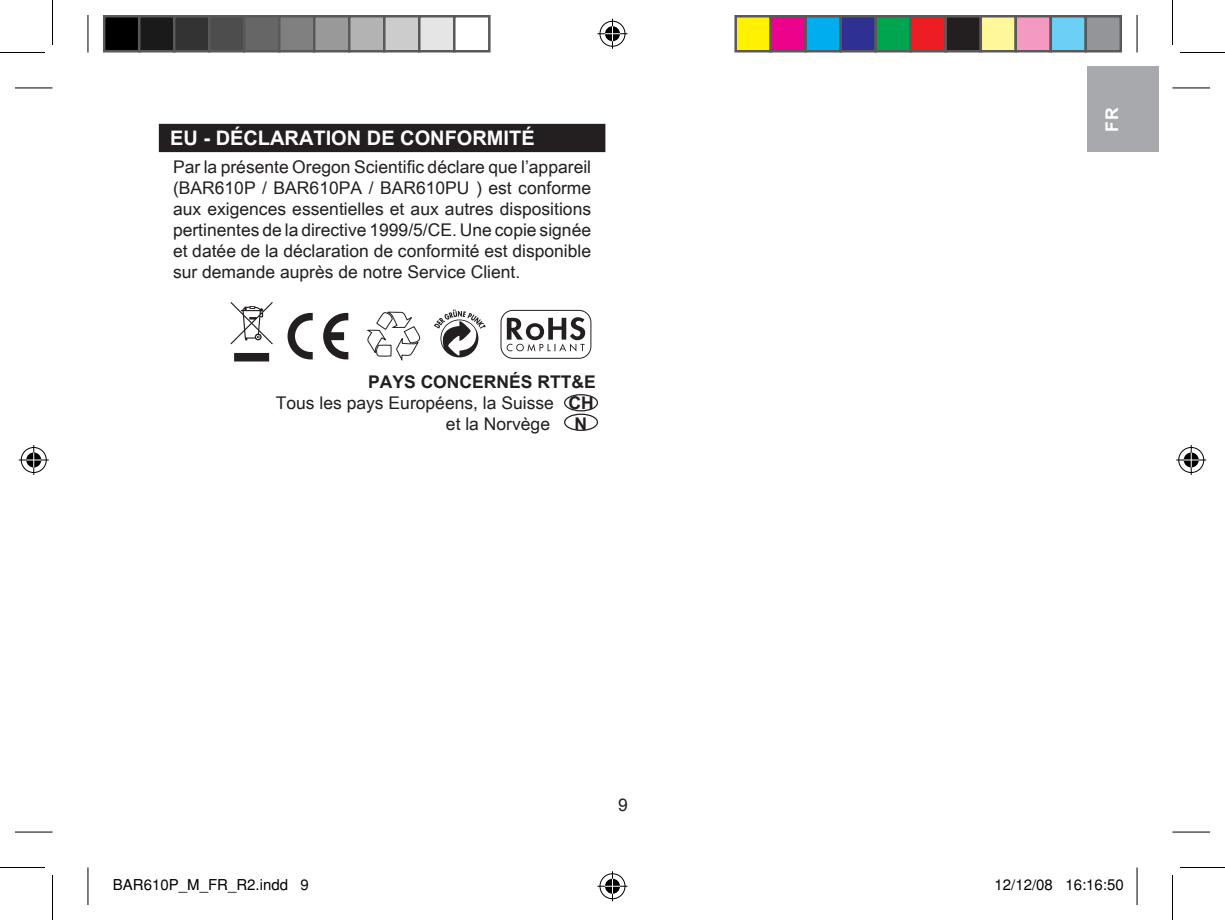
<style>
.page{position:relative;width:1225px;height:920px;background:#fff}
.page>*{position:absolute;margin:0;border:0;box-sizing:border-box;transform-origin:0 0}
.t1{font:700 20px "Arial";color:#fff}
.t2{font:17.5px/21px "Arial";color:#231f20;text-align:justify}
.t3{font:700 17.5px "Arial";color:#231f20}
.t4{font:700 17.5px "Arial";color:#fff}
.t5{font:15px "Helvetica";color:#000}
.s1{font-weight:700}
</style>
<div class="page">
<div style="left:1087px;top:66px;width:71px;height:86px;background:#a8a9ad"></div>
<div style="left:159px;top:124px;width:446px;height:28px;background:#231f20"></div>
<svg style="left:287px;top:313px;width:26px;height:46px"></svg>
<svg style="left:323px;top:313px;width:25px;height:46px"></svg>
<svg style="left:366px;top:311px;width:55px;height:50px"></svg>
<svg style="left:434px;top:309px;width:52px;height:48px"></svg>
<svg style="left:230px;top:302px;width:43px;height:59px"></svg>
<div style="left:500px;top:310px;width:91px;height:49px;border:1px solid #231f20;border-radius:12px"></div>
<svg style="left:507px;top:317px;width:78px;height:34px"></svg>
<div style="left:564px;top:394px;width:34px;height:17px;border:1px solid #231f20;border-radius:50%"></div>
<div style="left:564px;top:414px;width:34px;height:17px;border:1px solid #231f20;border-radius:50%"></div>
<svg style="left:15px;top:831px;width:37px;height:1px"></svg>
<svg style="left:1172px;top:831px;width:38px;height:1px"></svg>
<hr style="left:15px;top:88px;width:37px;height:1px;background:#000">
<hr style="left:1172px;top:88px;width:38px;height:1px;background:#000">
<hr style="left:15px;top:832px;width:37px;height:1px;background:#000">
<hr style="left:1172px;top:832px;width:38px;height:1px;background:#000">
<hr style="left:88px;top:15px;width:1px;height:37px;background:#000">
<hr style="left:88px;top:867px;width:1px;height:38px;background:#000">
<hr style="left:1136px;top:15px;width:1px;height:37px;background:#000">
<hr style="left:1136px;top:867px;width:1px;height:38px;background:#000">
<hr style="left:0;top:52px;width:45px;height:1px;background:#000">
<hr style="left:1180px;top:52px;width:45px;height:1px;background:#000">
<hr style="left:0;top:867px;width:45px;height:1px;background:#000">
<hr style="left:1180px;top:867px;width:45px;height:1px;background:#000">
<hr style="left:52px;top:0;width:1px;height:45px;background:#000">
<hr style="left:52px;top:875px;width:1px;height:45px;background:#000">
<hr style="left:1172px;top:0;width:1px;height:45px;background:#000">
<hr style="left:1172px;top:875px;width:1px;height:45px;background:#000">
<div style="left:598px;top:20px;width:28px;height:28px;border:3px solid #fff;border-radius:50%"></div>
<hr style="left:597px;top:32px;width:30px;height:3px;background:#fff">
<hr style="left:611px;top:19px;width:3px;height:30px;background:#fff">
<div style="left:603px;top:25px;width:18px;height:18px;border:3px solid #fff;border-radius:50%"></div>
<div style="left:600px;top:21px;width:25px;height:26px;border:1px solid #000;border-radius:50%"></div>
<hr style="left:597px;top:33px;width:30px;height:1px;background:#000">
<hr style="left:612px;top:19px;width:1px;height:30px;background:#000">
<svg style="left:605px;top:26px;width:15px;height:15px"></svg>
<div style="left:598px;top:872px;width:28px;height:28px;border:3px solid #fff;border-radius:50%"></div>
<hr style="left:597px;top:885px;width:30px;height:3px;background:#fff">
<hr style="left:611px;top:871px;width:3px;height:30px;background:#fff">
<div style="left:603px;top:877px;width:18px;height:18px;border:3px solid #fff;border-radius:50%"></div>
<div style="left:600px;top:873px;width:25px;height:26px;border:1px solid #000;border-radius:50%"></div>
<hr style="left:597px;top:886px;width:30px;height:1px;background:#000">
<hr style="left:612px;top:871px;width:1px;height:30px;background:#000">
<svg style="left:605px;top:879px;width:15px;height:15px"></svg>
<div style="left:20px;top:446px;width:28px;height:28px;border:3px solid #fff;border-radius:50%"></div>
<svg style="left:19px;top:458px;width:30px;height:4px"></svg>
<hr style="left:32px;top:445px;width:3px;height:30px;background:#fff">
<div style="left:25px;top:451px;width:18px;height:18px;border:3px solid #fff;border-radius:50%"></div>
<div style="left:21px;top:447px;width:26px;height:26px;border:1px solid #000;border-radius:50%"></div>
<hr style="left:19px;top:460px;width:30px;height:1px;background:#000">
<hr style="left:33px;top:445px;width:1px;height:30px;background:#000">
<svg style="left:26px;top:452px;width:15px;height:15px"></svg>
<div style="left:1177px;top:446px;width:28px;height:28px;border:3px solid #fff;border-radius:50%"></div>
<svg style="left:1176px;top:458px;width:30px;height:4px"></svg>
<hr style="left:1189px;top:445px;width:3px;height:30px;background:#fff">
<div style="left:1182px;top:451px;width:18px;height:18px;border:3px solid #fff;border-radius:50%"></div>
<div style="left:1178px;top:447px;width:26px;height:26px;border:1px solid #000;border-radius:50%"></div>
<hr style="left:1176px;top:460px;width:30px;height:1px;background:#000">
<hr style="left:1191px;top:445px;width:1px;height:30px;background:#000">
<svg style="left:1183px;top:452px;width:15px;height:15px"></svg>
<div style="left:104px;top:16px;width:35px;height:35px;background:#000"></div>
<div style="left:103px;top:15px;width:37px;height:37px;border:2px solid #595959"></div>
<div style="left:139px;top:16px;width:35px;height:35px;background:#1a1a1a"></div>
<div style="left:138px;top:15px;width:37px;height:37px;border:2px solid #595959"></div>
<div style="left:174px;top:16px;width:35px;height:35px;background:#333"></div>
<div style="left:173px;top:15px;width:37px;height:37px;border:2px solid #595959"></div>
<div style="left:209px;top:16px;width:35px;height:35px;background:#4d4d4d"></div>
<div style="left:208px;top:15px;width:37px;height:37px;border:2px solid #595959"></div>
<div style="left:244px;top:16px;width:35px;height:35px;background:#666"></div>
<div style="left:243px;top:15px;width:37px;height:37px;border:2px solid #595959"></div>
<div style="left:279px;top:16px;width:35px;height:35px;background:#808080"></div>
<div style="left:278px;top:15px;width:37px;height:37px;border:2px solid #595959"></div>
<div style="left:314px;top:16px;width:35px;height:35px;background:#999"></div>
<div style="left:313px;top:15px;width:37px;height:37px;border:2px solid #595959"></div>
<div style="left:349px;top:16px;width:35px;height:35px;background:#b3b3b3"></div>
<div style="left:348px;top:15px;width:37px;height:37px;border:2px solid #595959"></div>
<div style="left:384px;top:16px;width:35px;height:35px;background:#ccc"></div>
<div style="left:383px;top:15px;width:37px;height:37px;border:2px solid #595959"></div>
<div style="left:419px;top:16px;width:35px;height:35px;background:#e5e5e5"></div>
<div style="left:418px;top:15px;width:37px;height:37px;border:2px solid #595959"></div>
<div style="left:453px;top:15px;width:37px;height:37px;border:2px solid #595959"></div>
<div style="left:736px;top:16px;width:35px;height:35px;background:#fff101"></div>
<div style="left:734px;top:15px;width:38px;height:37px;border:2px solid #595959"></div>
<div style="left:771px;top:16px;width:35px;height:35px;background:#ed028c"></div>
<div style="left:769px;top:15px;width:38px;height:37px;border:2px solid #595959"></div>
<div style="left:806px;top:16px;width:35px;height:35px;background:#00aeef"></div>
<div style="left:804px;top:15px;width:38px;height:37px;border:2px solid #595959"></div>
<div style="left:841px;top:16px;width:35px;height:35px;background:#2e3092"></div>
<div style="left:839px;top:15px;width:38px;height:37px;border:2px solid #595959"></div>
<div style="left:876px;top:16px;width:35px;height:35px;background:#00a54f"></div>
<div style="left:874px;top:15px;width:38px;height:37px;border:2px solid #595959"></div>
<div style="left:911px;top:16px;width:35px;height:35px;background:#ee1d23"></div>
<div style="left:909px;top:15px;width:38px;height:37px;border:2px solid #595959"></div>
<div style="left:946px;top:16px;width:35px;height:35px;background:#231f20"></div>
<div style="left:944px;top:15px;width:38px;height:37px;border:2px solid #595959"></div>
<div style="left:981px;top:16px;width:35px;height:35px;background:#fff79a"></div>
<div style="left:979px;top:15px;width:38px;height:37px;border:2px solid #595959"></div>
<div style="left:1016px;top:16px;width:35px;height:35px;background:#f499c2"></div>
<div style="left:1014px;top:15px;width:38px;height:37px;border:2px solid #595959"></div>
<div style="left:1051px;top:16px;width:35px;height:35px;background:#6bcff6"></div>
<div style="left:1049px;top:15px;width:38px;height:37px;border:2px solid #595959"></div>
<div style="left:1086px;top:16px;width:35px;height:35px;background:#939598"></div>
<div style="left:1084px;top:15px;width:38px;height:37px;border:2px solid #595959"></div>
<p class="t1" style="left:170px;top:126px;width:366px">EU - DÉCLARATION DE CONFORMITÉ</p>
<p class="t2" style="left:173px;top:157px;width:420px">Par la présente Oregon Scientific déclare que l’appareil (BAR610P / BAR610PA / BAR610PU ) est conforme aux exigences essentielles et aux autres dispositions pertinentes de la directive 1999/5/CE. Une copie signée et datée de la déclaration de conformité est disponible sur demande auprès de notre Service Client.</p>
<p class="t3" style="left:368px;top:372px;width:229px">PAYS CONCERNÉS RTT&amp;E</p>
<p class="t2" style="left:276px;top:393px;width:320px">Tous les pays Européens, la Suisse <span class="s1">CH</span></p>
<p class="t2" style="left:446px;top:414px;width:106px">et la Norvège</p>
<p class="t3" style="left:574px;top:414px;width:14px">N</p>
<p class="t2" style="left:618px;top:795px;width:11px">9</p>
<p class="t4" style="left:1102px;top:132px;width:26px;rotate:-90deg">F R</p>
<p class="t5" style="left:113px;top:876px;width:197px">BAR610P_M_FR_R2.indd 9</p>
<p class="t5" style="left:994px;top:876px;width:131px">12/12/08 16:16:50</p>
</div>
